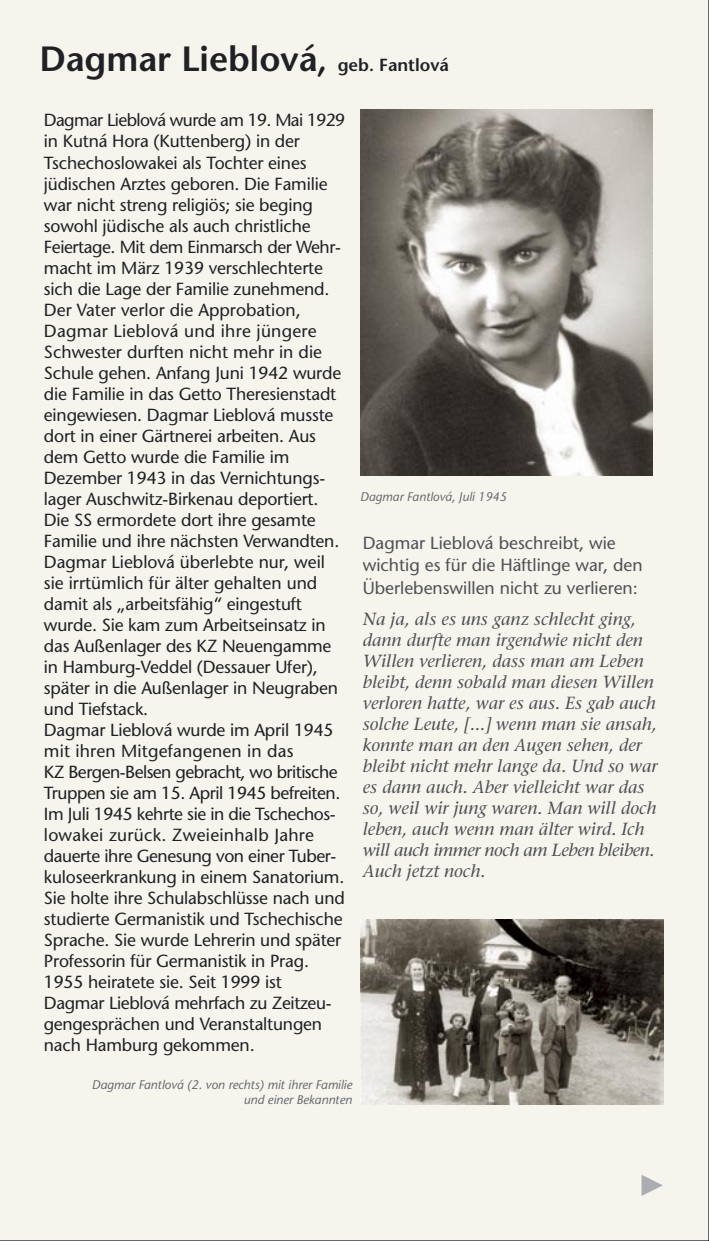
<style>
.page{position:relative;width:709px;height:1241px;background:#fff}
.page>*{position:absolute;margin:0;border:0;box-sizing:border-box;transform-origin:0 0}
.t1{font:600 35px "Stone Sans";color:#212125}
.t2{font:17.5px/21px "Stone Sans";letter-spacing:-.01em;color:#212125}
.Zitat{font:italic 17.5px/21px "Stone Serif";color:#515054}
.erweiterte_BU{font:17.5px/22.5px "Stone Sans";color:#515054}
.Quelle{font:italic 12.5px "Stone Sans";color:#68676c}
.s1{font-size:17.5px}
</style>
<div class="page">
<div style="left:0;top:0;width:709px;height:1240px;background:#f5f4ed"></div>
<img style="left:360px;top:110px;width:292px;height:365px">
<svg style="left:641px;top:1174px;width:22px;height:21px"></svg>
<img style="left:360px;top:919px;width:304px;height:185px">
<p class="t1" style="left:39px;top:37px;width:411px">Dagmar Lieblová, <span class="s1">geb. Fantlová</span></p>
<p class="t2" style="left:44px;top:110px;width:303px">Dagmar Lieblová wurde am 19. Mai 1929 in Kutná Hora (Kuttenberg) in der Tschechoslowakei als Tochter eines jüdischen Arztes geboren. Die Familie war nicht streng religiös; sie beging sowohl jüdische als auch christliche Feiertage. Mit dem Einmarsch der Wehr&shy;macht im März 1939 verschlechterte sich die Lage der Familie zunehmend.<br>Der Vater verlor die Approbation, Dagmar Lieblová und ihre jüngere Schwester durften nicht mehr in die Schule gehen. Anfang Juni 1942 wurde die Familie in das Getto Theresienstadt eingewiesen. Dagmar Lieblová musste dort in einer Gärtnerei arbeiten. Aus dem Getto wurde die Familie im Dezember 1943 in das Vernichtungs&shy;lager Auschwitz-Birkenau deportiert.<br>Die SS ermordete dort ihre gesamte Familie und ihre nächsten Verwandten.<br>Dagmar Lieblová überlebte nur, weil sie irrtümlich für älter gehalten und damit als „arbeitsfähig“ eingestuft wurde. Sie kam zum Arbeitseinsatz in das Außenlager des KZ Neuengamme in Hamburg-Veddel (Dessauer Ufer), später in die Außenlager in Neugraben und Tiefstack.</p>
<p class="t2" style="left:44px;top:719px;width:302px">Dagmar Lieblová wurde im April 1945 mit ihren Mitgefangenen in das<br>KZ Bergen-Belsen gebracht, wo britische Truppen sie am 15. April 1945 befreiten.<br>Im Juli 1945 kehrte sie in die Tschechos&shy;lowakei zurück. Zweieinhalb Jahre dauerte ihre Genesung von einer Tuber&shy;kuloseerkrankung in einem Sanatorium.<br>Sie holte ihre Schulabschlüsse nach und studierte Germanistik und Tschechische Sprache. Sie wurde Lehrerin und später Professorin für Germanistik in Prag.<br>1955 heiratete sie. Seit 1999 ist Dagmar Lieblová mehrfach zu Zeitzeu&shy;gengesprächen und Veranstaltungen nach Hamburg gekommen.</p>
<p class="Quelle" style="left:360px;top:488px;width:148px">Dagmar Fantlová, Juli 1945</p>
<p class="erweiterte_BU" style="left:363px;top:531px;width:281px">Dagmar Lieblová beschreibt, wie wichtig es für die Häftlinge war, den<br>Überlebenswillen nicht zu verlieren:</p>
<p class="Zitat" style="left:363px;top:608px;width:296px">Na ja, als es uns ganz schlecht ging, dann durfte man irgendwie nicht den Willen verlieren, dass man am Leben bleibt, denn sobald man diesen Willen verloren hatte, war es aus. Es gab auch solche Leute, [...] wenn man sie ansah, konnte man an den Augen sehen, der bleibt nicht mehr lange da. Und so war es dann auch. Aber vielleicht war das so, weil wir jung waren. Man will doch leben, auch wenn man älter wird. Ich will auch immer noch am Leben bleiben.<br>Auch jetzt noch.</p>
<p class="Quelle" style="left:92px;top:1076px;width:262px">Dagmar Fantlová (2. von rechts) mit ihrer Familie</p>
<p class="Quelle" style="left:244px;top:1091px;width:110px">und einer Bekannten</p>
</div>
